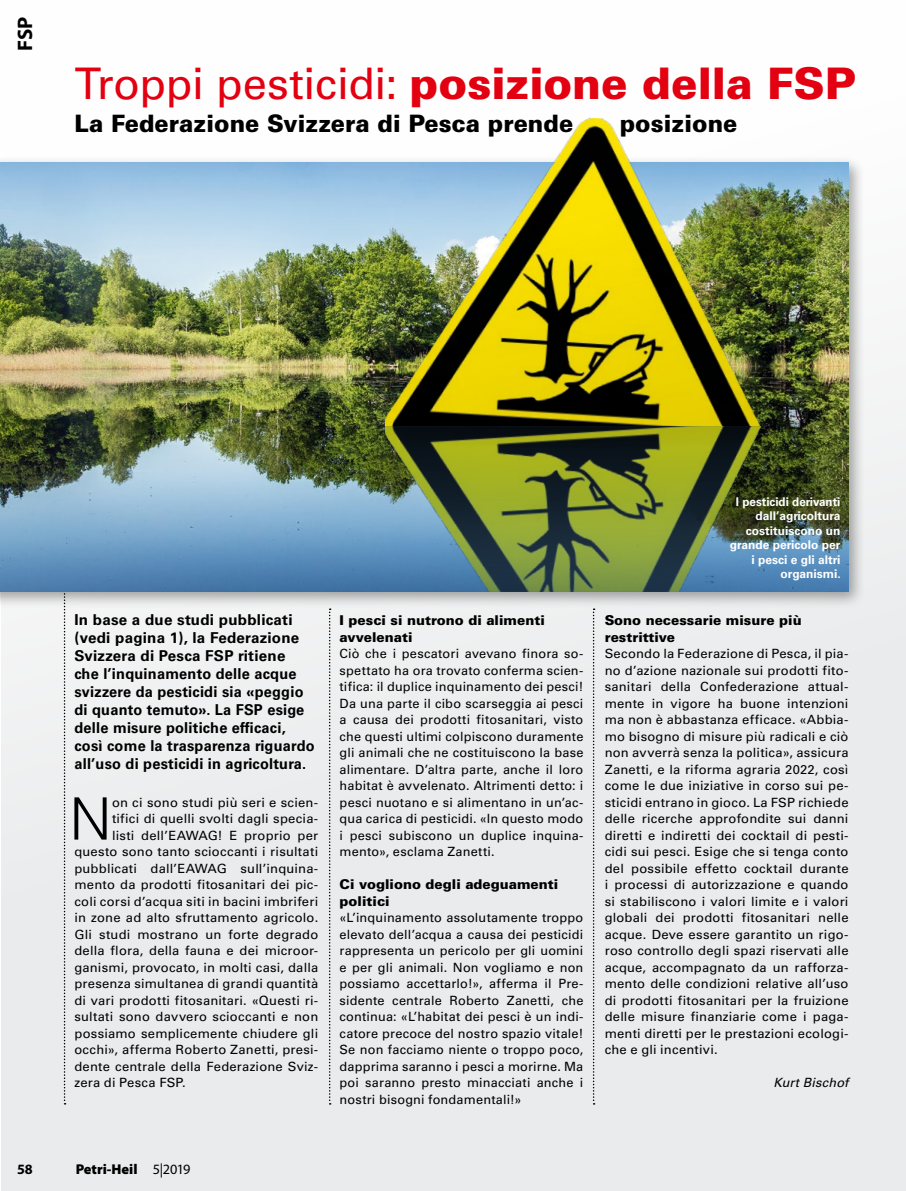
<style>
.page{position:relative;width:906px;height:1191px;background:#fff}
.page>*{position:absolute;margin:0;border:0;box-sizing:border-box;transform-origin:0 0}
.t1{font:300 58.5px "Univers LT Std";color:#000}
.t2{font:900 43.5px "Univers LT Std";letter-spacing:-.005em;color:#e30010}
.t3{font:900 24px "Univers LT Std";color:#000}
.t4{font:700 21px "Myriad Pro";color:#000}
.t5{font:700 15px/18px "Univers LT Std";letter-spacing:.015em;color:#000}
.t6{font:900 14.25px "Myriad Pro";color:#000}
.t7{font:700 14.25px "Myriad Pro";color:#000}
.t8{font:900 13.5px/16.5px "Univers LT Std";color:#000}
.t9{font:12.75px/16.5px "Univers LT Std";letter-spacing:.015em;color:#000;text-align:justify}
.t10{font:italic 12.75px "Univers LT Std";letter-spacing:.015em;color:#000}
.t11{font:700 12px/14.4px "Univers LT Std";color:#fff;text-align:right}
.s1{font-weight:400}
</style>
<div class="page">
<div style="left:1px;top:0;width:905px;height:1191px;background:linear-gradient(to bottom,#fcfdfd,#e5e6e8)"></div>
<svg style="left:593px;top:608px;width:1px;height:496px"></svg>
<svg style="left:329px;top:608px;width:2px;height:496px"></svg>
<svg style="left:64px;top:608px;width:2px;height:496px"></svg>
<div style="left:0;top:155px;width:865px;height:453px;background:#000;opacity:.35"></div>
<img style="left:0;top:163px;width:848px;height:429px">
<img style="left:385px;top:118px;width:394px;height:342px">
<img style="left:370px;top:460px;width:415px;height:132px">
<svg style="left:322px;top:405px;width:520px;height:43px;background:#4e4f10"></svg>
<h3 class="t4" style="left:11px;top:51px;width:36px;rotate:-90deg">FSP</h3>
<h2 class="t2" style="left:74px;top:56px;width:783px"><span class="s1">Troppi pesticidi:</span> posizione della FSP</h2>
<h3 class="t3" style="left:74px;top:108px;width:500px">La Federazione Svizzera di Pesca prende</h3>
<h3 class="t3" style="left:620px;top:108px;width:119px">posizione</h3>
<p class="t5" style="left:74px;top:611px;width:242px">In base a due studi pubblicati (vedi pagina 1), la Federazione<br>Svizzera di Pesca FSP ritiene<br>che l’inquinamento delle acque svizzere da pesticidi sia «peggio di quanto temuto». La FSP esige delle misure politiche efficaci, così come la trasparenza riguardo all’uso di pesticidi in agricoltura.</p>
<h1 class="t1" style="left:69px;top:783px;width:45px">N</h1>
<p class="t9" style="left:112px;top:794px;width:208px">on ci sono studi più seri e scien-</p>
<p class="t9" style="left:112px;top:810px;width:208px">tifici di quelli svolti dagli specia-</p>
<p class="t9" style="left:112px;top:827px;width:208px">listi dell’EAWAG! E proprio per</p>
<p class="t9" style="left:74px;top:843px;width:245px">questo sono tanto scioccanti i risultati</p>
<p class="t9" style="left:74px;top:860px;width:245px">pubblicati dall’EAWAG sull’inquina-</p>
<p class="t9" style="left:74px;top:876px;width:245px">mento da prodotti fitosanitari dei pic-</p>
<p class="t9" style="left:74px;top:893px;width:245px">coli corsi d’acqua siti in bacini imbriferi</p>
<p class="t9" style="left:74px;top:909px;width:245px">in zone ad alto sfruttamento agricolo.</p>
<p class="t9" style="left:74px;top:926px;width:245px">Gli studi mostrano un forte degrado</p>
<p class="t9" style="left:74px;top:942px;width:245px">della flora, della fauna e dei microor-</p>
<p class="t9" style="left:74px;top:959px;width:245px">ganismi, provocato, in molti casi, dalla</p>
<p class="t9" style="left:74px;top:975px;width:245px">presenza simultanea di grandi quantità</p>
<p class="t9" style="left:74px;top:992px;width:245px">di vari prodotti fitosanitari. «Questi ri-</p>
<p class="t9" style="left:74px;top:1008px;width:245px">sultati sono davvero scioccanti e non</p>
<p class="t9" style="left:74px;top:1025px;width:245px">possiamo semplicemente chiudere gli</p>
<p class="t9" style="left:74px;top:1041px;width:245px">occhi», afferma Roberto Zanetti, presi-</p>
<p class="t9" style="left:74px;top:1058px;width:245px">dente centrale della Federazione Sviz-</p>
<p class="t9" style="left:74px;top:1074px;width:113px">zera di Pesca FSP.</p>
<p class="t8" style="left:339px;top:612px;width:207px">I pesci si nutrono di alimenti avvelenati</p>
<p class="t9" style="left:339px;top:645px;width:245px">Ciò che i pescatori avevano finora so&shy;spettato ha ora trovato conferma scien&shy;tifica: il duplice inquinamento dei pesci!<br>Da una parte il cibo scarseggia ai pesci a causa dei prodotti fitosanitari, visto che questi ultimi colpiscono duramente gli animali che ne costituiscono la base alimentare. D’altra parte, anche il loro habitat è avvelenato. Altrimenti detto: i pesci nuotano e si alimentano in un’ac&shy;qua carica di pesticidi. «In questo modo i pesci subiscono un duplice inquina&shy;mento», esclama Zanetti.</p>
<p class="t8" style="left:339px;top:876px;width:220px">Ci vogliono degli adeguamenti politici</p>
<p class="t9" style="left:339px;top:909px;width:245px">«L’inquinamento assolutamente troppo elevato dell’acqua a causa dei pesticidi rappresenta un pericolo per gli uomini e per gli animali. Non vogliamo e non possiamo accettarlo!», afferma il Pre&shy;sidente centrale Roberto Zanetti, che continua: «L’habitat dei pesci è un indi&shy;catore precoce del nostro spazio vitale!<br>Se non facciamo niente o troppo poco, dapprima saranno i pesci a morirne. Ma poi saranno presto minacciati anche i nostri bisogni fondamentali!»</p>
<p class="t11" style="left:730px;top:494px;width:112px">I pesticidi derivanti dall’agricoltura costituiscono un grande pericolo per i pesci e gli altri organismi.</p>
<p class="t8" style="left:604px;top:612px;width:198px">Sono necessarie misure più restrittive</p>
<p class="t9" style="left:604px;top:645px;width:245px">Secondo la Federazione di Pesca, il pia&shy;no d’azione nazionale sui prodotti fito&shy;sanitari della Confederazione attual&shy;mente in vigore ha buone intenzioni ma non è abbastanza efficace. «Abbia&shy;mo bisogno di misure più radicali e ciò non avverrà senza la politica», assicura Zanetti, e la riforma agraria 2022, così come le due iniziative in corso sui pe&shy;sticidi entrano in gioco. La FSP richiede delle ricerche approfondite sui danni diretti e indiretti dei cocktail di pesti&shy;cidi sui pesci. Esige che si tenga conto del possibile effetto cocktail durante i processi di autorizzazione e quando si stabiliscono i valori limite e i valori globali dei prodotti fitosanitari nelle acque. Deve essere garantito un rigo&shy;roso controllo degli spazi riservati alle acque, accompagnato da un rafforza&shy;mento delle condizioni relative all’uso di prodotti fitosanitari per la fruizione delle misure finanziarie come i paga&shy;menti diretti per le prestazioni ecologi&shy;che e gli incentivi.</p>
<p class="t10" style="left:773px;top:1075px;width:77px">Kurt Bischof</p>
<p class="t7" style="left:17px;top:1159px;width:17px">58</p>
<p class="t6" style="left:76px;top:1159px;width:116px">Petri-Heil <span class="s1">5|2019</span></p>
</div>
